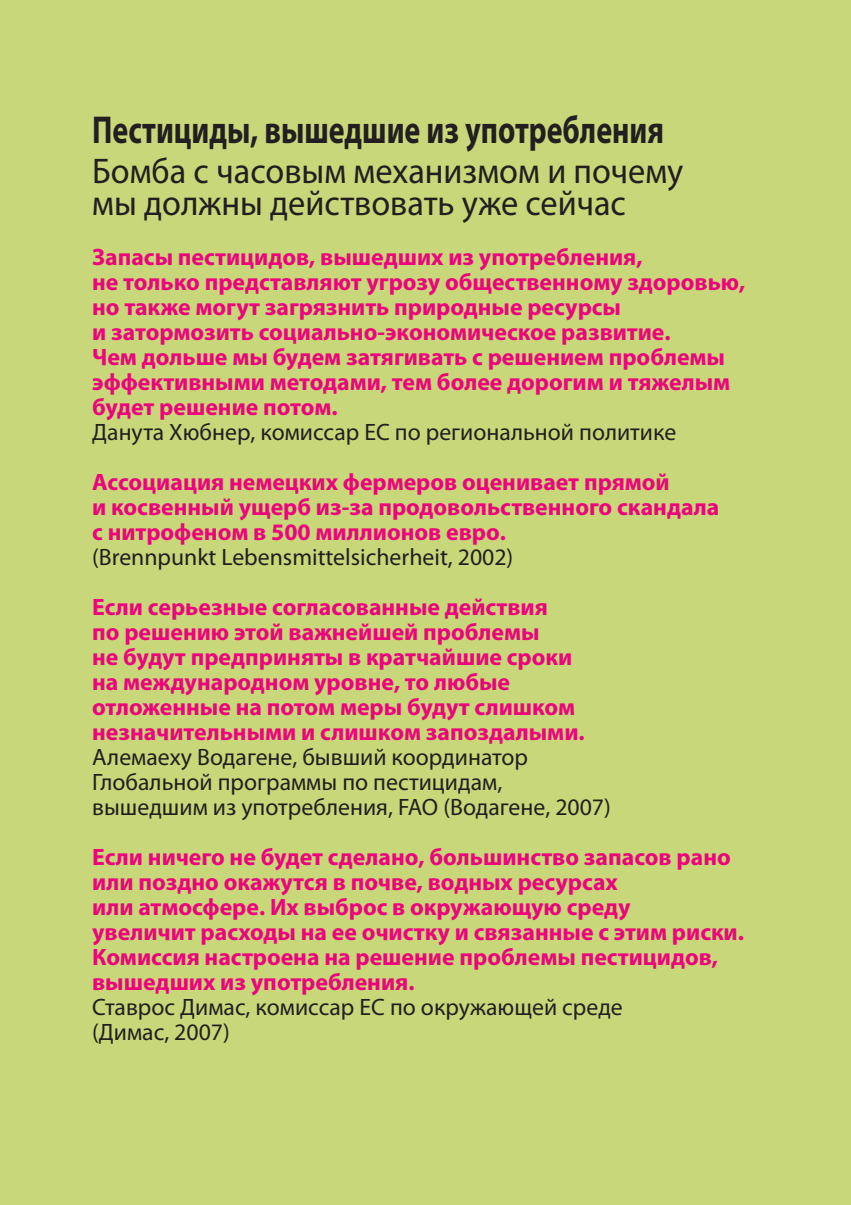
<style>
.page{position:relative;width:851px;height:1205px;background:#fff}
.page>*{position:absolute;margin:0;border:0;box-sizing:border-box;transform-origin:0 0}
.t1{font:700 39px "Myriad Pro";color:#231f20;scale:.77 1}
.t2{font:35.75px/32.5px "Myriad Pro";color:#231f20;scale:.96 1}
.t3{font:700 23.75px/25px "Myriad Pro";color:#ed037c}
.t4{font:23.75px/25px "Myriad Pro";color:#231f20}
</style>
<div class="page">
<div style="left:0;top:0;width:850px;height:1205px;background:#c8d779"></div>
<h1 class="t1" style="left:92px;top:104px;width:744px">Пестициды, вышедшие из употребления</h1>
<h2 class="t2" style="left:92px;top:154px;width:617px">Бомба с часовым механизмом и почему мы должны действовать уже сейчас</h2>
<p class="t3" style="left:92px;top:244px;width:654px">Запасы пестицидов, вышедших из употребления,<br>не только представляют угрозу общественному здоровью, но также могут загрязнить природные ресурсы<br>и затормозить социально-экономическое развитие.<br>Чем дольше мы будем затягивать с решением проблемы эффективными методами, тем более дорогим и тяжелым будет решение потом.</p>
<p class="t4" style="left:92px;top:419px;width:585px">Данута Хюбнер, комиссар ЕС по региональной политике</p>
<p class="t3" style="left:92px;top:469px;width:628px">Ассоциация немецких фермеров оценивает прямой<br>и косвенный ущерб из-за продовольственного скандала с нитрофеном в 500 миллионов евро.</p>
<p class="t4" style="left:92px;top:544px;width:422px">(Brennpunkt Lebensmittelsicherheit, 2002)</p>
<p class="t3" style="left:92px;top:594px;width:494px">Если серьезные согласованные действия<br>по решению этой важнейшей проблемы<br>не будут предприняты в кратчайшие сроки на международном уровне, то любые отложенные на потом меры будут слишком незначительными и слишком запоздалыми.</p>
<p class="t4" style="left:92px;top:744px;width:520px">Алемаеху Водагене, бывший координатор<br>Глобальной программы по пестицидам, вышедшим из употребления, FAO (Водагене, 2007)</p>
<p class="t3" style="left:92px;top:844px;width:653px">Если ничего не будет сделано, большинство запасов рано или поздно окажутся в почве, водных ресурсах<br>или атмосфере. Их выброс в окружающую среду<br>увеличит расходы на ее очистку и связанные с этим риски.<br>Комиссия настроена на решение проблемы пестицидов, вышедших из употребления.</p>
<p class="t4" style="left:92px;top:994px;width:532px">Ставрос Димас, комиссар ЕС по окружающей среде (Димас, 2007)</p>
</div>
